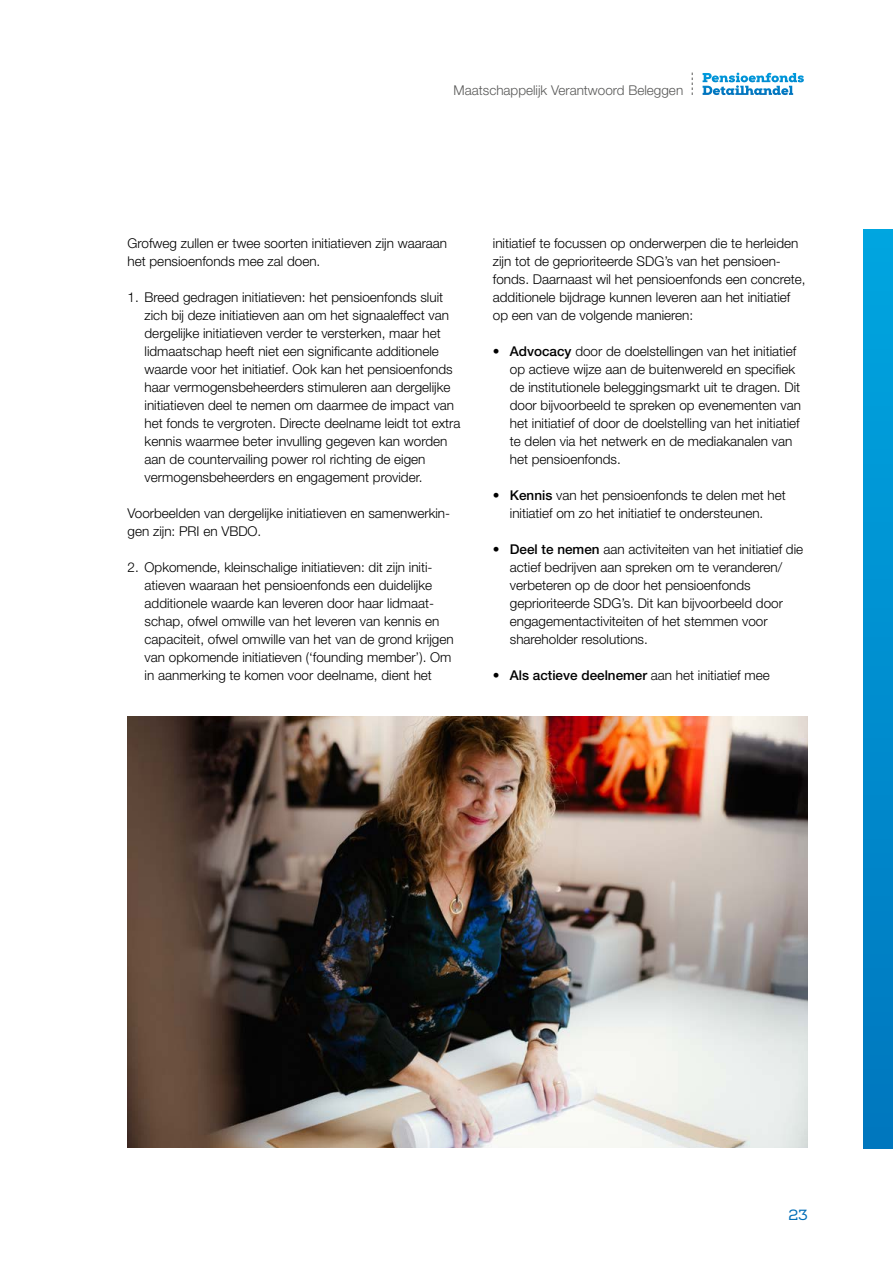
<style>
.page{position:relative;width:893px;height:1263px;background:#fff}
.page>*{position:absolute;margin:0;border:0;box-sizing:border-box;transform-origin:0 0}
.t1{font:15px "Nexa Slab";color:#006db7}
.t2{font:300 13.5px/18px "Helvetica Neue LT Std";color:#000}
.t3{font:500 13.5px "Helvetica Neue LT Std";color:#000}
.t4{font:300 13.5px "Helvetica Neue LT Std";color:#595958}
.s1{font-weight:500}
.s2{font-weight:300}
</style>
<div class="page">
<div style="left:863px;top:229px;width:30px;height:919px;background:linear-gradient(to bottom,#00a6e0,#0077be)"></div>
<img style="left:128px;top:716px;width:680px;height:431px">
<svg style="left:692px;top:73px;width:1px;height:22px"></svg>
<svg style="left:703px;top:73px;width:101px;height:22px"></svg>
<p class="t4" style="left:454px;top:82px;width:231px">Maatschappelijk Verantwoord Beleggen</p>
<p class="t2" style="left:128px;top:234px;width:321px">Grofweg zullen er twee soorten initiatieven zijn waaraan het pensioenfonds mee zal doen.</p>
<p class="t2" style="left:145px;top:288px;width:317px;text-indent:-17px">1. Breed gedragen initiatieven: het pensioenfonds sluit zich bij deze initiatieven aan om het signaaleffect van dergelijke initiatieven verder te versterken, maar het lidmaatschap heeft niet een significante additionele waarde voor het initiatief. Ook kan het pensioenfonds haar vermogensbeheerders stimuleren aan dergelijke initiatieven deel te nemen om daarmee de impact van het fonds te vergroten. Directe deelname leidt tot extra kennis waarmee beter invulling gegeven kan worden aan de countervailing power rol richting de eigen vermogensbeheerders en engagement provider.</p>
<p class="t2" style="left:128px;top:504px;width:324px">Voorbeelden van dergelijke initiatieven en samenwerkin&shy;gen zijn: PRI en VBDO.</p>
<p class="t2" style="left:145px;top:558px;width:311px;text-indent:-17px">2. Opkomende, kleinschalige initiatieven: dit zijn initi&shy;atieven waaraan het pensioenfonds een duidelijke additionele waarde kan leveren door haar lidmaat&shy;schap, ofwel omwille van het leveren van kennis en capaciteit, ofwel omwille van het van de grond krijgen van opkomende initiatieven (‘founding member’). Om in aanmerking te komen voor deelname, dient het</p>
<p class="t2" style="left:493px;top:234px;width:314px">initiatief te focussen op onderwerpen die te herleiden zijn tot de geprioriteerde SDG’s van het pensioen&shy;fonds. Daarnaast wil het pensioenfonds een concrete, additionele bijdrage kunnen leveren aan het initiatief op een van de volgende manieren:</p>
<p class="t2" style="left:510px;top:342px;width:293px;text-indent:-17px"><span class="s1">• Advocacy</span> door de doelstellingen van het initiatief op actieve wijze aan de buitenwereld en specifiek de institutionele beleggingsmarkt uit te dragen. Dit door bijvoorbeeld te spreken op evenementen van het initiatief of door de doelstelling van het initiatief te delen via het netwerk en de mediakanalen van het pensioenfonds.</p>
<p class="t2" style="left:493px;top:486px;width:294px;text-align:center"><span class="s1">• Kennis</span> van het pensioenfonds te delen met het initiatief om zo het initiatief te ondersteunen.</p>
<p class="t2" style="left:510px;top:540px;width:295px;text-indent:-17px"><span class="s1">• Deel te nemen</span> aan activiteiten van het initiatief die actief bedrijven aan spreken om te veranderen/ verbeteren op de door het pensioenfonds geprioriteerde SDG’s. Dit kan bijvoorbeeld door engagementactiviteiten of het stemmen voor shareholder resolutions.</p>
<p class="t3" style="left:493px;top:667px;width:278px">• Als actieve deelnemer <span class="s2">aan het initiatief mee</span></p>
<p class="t1" style="left:788px;top:1206px;width:21px">23</p>
</div>
